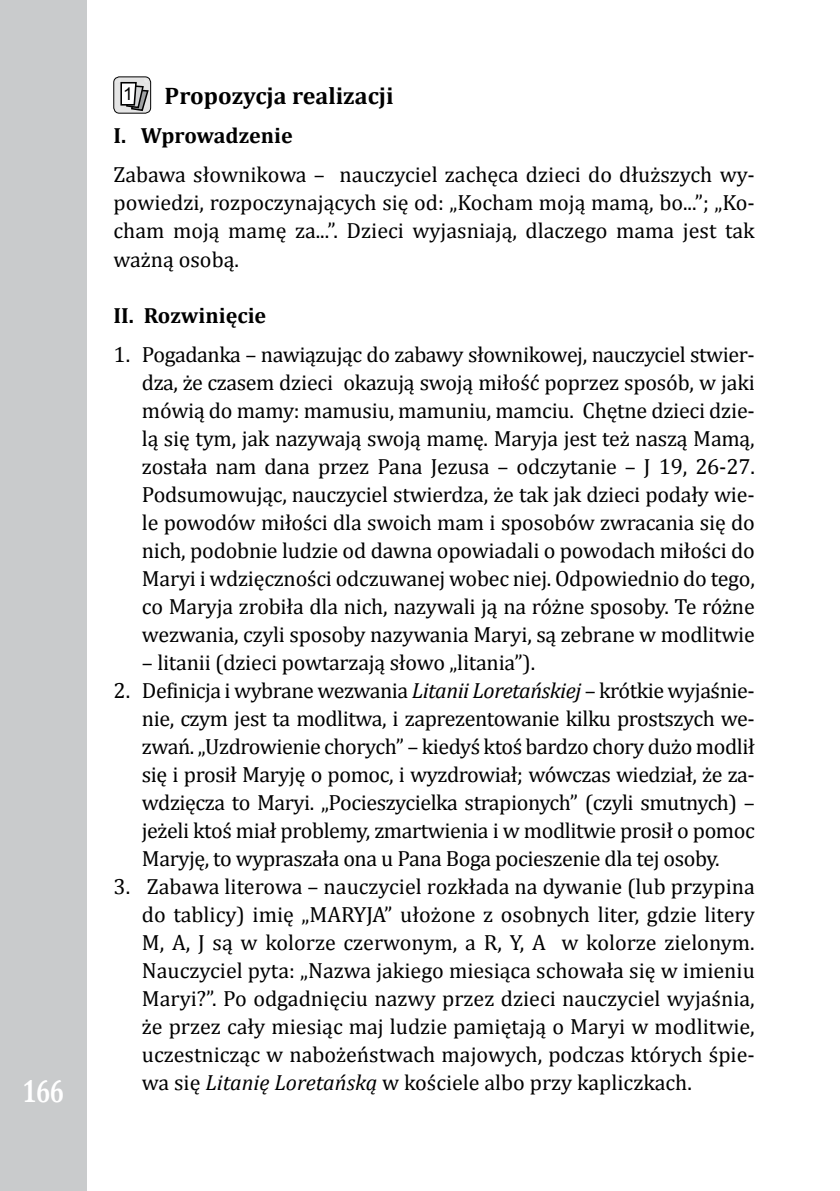
<style>
.page{position:relative;width:840px;height:1191px;background:#fff}
.page>*{position:absolute;margin:0;border:0;box-sizing:border-box;transform-origin:0 0}
.t1{font:700 32px "Cambria";color:#fff;scale:.75 1}
.t2{font:700 24px "Cambria";color:#000}
.t3{font:22px/28px "Cambria";letter-spacing:-.01em;color:#000;text-align:justify}
.t4{font:700 22px "Cambria";color:#000}
.t5{font:17.6px "Arial";color:#000}
.s1{font-style:italic}
</style>
<div class="page">
<div style="left:0;top:0;width:86px;height:1191px;background:#c9cbcc"></div>
<img style="left:114px;top:77px;width:36px;height:36px">
<div style="left:113px;top:77px;width:38px;height:36px;border:1px solid #000;border-radius:6px"></div>
<svg style="left:120px;top:81px;width:29px;height:31px"></svg>
<h1 class="t1" style="left:22px;top:1068px;width:57px">166</h1>
<p class="t2" style="left:164px;top:79px;width:230px">Propozycja realizacji</p>
<p class="t4" style="left:113px;top:120px;width:181px">I. Wprowadzenie</p>
<p class="t3" style="left:113px;top:161px;width:642px">Zabawa słownikowa – nauczyciel zachęca dzieci do dłuższych wy&shy;powiedzi, rozpoczynających się od: „Kocham moją mamą, bo...”; „Ko&shy;cham moją mamę za...”. Dzieci wyjasniają, dlaczego mama jest tak ważną osobą.</p>
<p class="t4" style="left:113px;top:299px;width:154px">II. Rozwinięcie</p>
<p class="t3" style="left:142px;top:340px;width:614px;text-indent:-28px">1. Pogadanka – nawiązując do zabawy słownikowej, nauczyciel stwier&shy;dza, że czasem dzieci okazują swoją miłość poprzez sposób, w jaki mówią do mamy: mamusiu, mamuniu, mamciu. Chętne dzieci dzie&shy;lą się tym, jak nazywają swoją mamę. Maryja jest też naszą Mamą, została nam dana przez Pana Jezusa – odczytanie – J 19, 26-27.<br>Podsumowując, nauczyciel stwierdza, że tak jak dzieci podały wie&shy;le powodów miłości dla swoich mam i sposobów zwracania się do nich, podobnie ludzie od dawna opowiadali o powodach miłości do Maryi i wdzięczności odczuwanej wobec niej. Odpowiednio do tego, co Maryja zrobiła dla nich, nazywali ją na różne sposoby. Te różne wezwania, czyli sposoby nazywania Maryi, są zebrane w modlitwie</p>
<p class="t3" style="left:142px;top:648px;width:394px">– litanii (dzieci powtarzają słowo „litania”).</p>
<p class="t3" style="left:142px;top:676px;width:614px;text-indent:-28px">2. Definicja i wybrane wezwania <span class="s1">Litanii Loretańskiej</span> – krótkie wyjaśnie&shy;nie, czym jest ta modlitwa, i zaprezentowanie kilku prostszych we&shy;zwań. „Uzdrowienie chorych” – kiedyś ktoś bardzo chory dużo modlił się i prosił Maryję o pomoc, i wyzdrowiał; wówczas wiedział, że za&shy;wdzięcza to Maryi. „Pocieszycielka strapionych” (czyli smutnych) – jeżeli ktoś miał problemy, zmartwienia i w modlitwie prosił o pomoc Maryję, to wypraszała ona u Pana Boga pocieszenie dla tej osoby.</p>
<p class="t3" style="left:142px;top:872px;width:614px;text-indent:-28px">3. Zabawa literowa – nauczyciel rozkłada na dywanie (lub przypina do tablicy) imię „MARYJA” ułożone z osobnych liter, gdzie litery M, A, J są w kolorze czerwonym, a R, Y, A w kolorze zielonym.<br>Nauczyciel pyta: „Nazwa jakiego miesiąca schowała się w imieniu Maryi?”. Po odgadnięciu nazwy przez dzieci nauczyciel wyjaśnia, że przez cały miesiąc maj ludzie pamiętają o Maryi w modlitwie, uczestnicząc w nabożeństwach majowych, podczas których śpie&shy;wa się <span class="s1">Litanię Loretańską</span> w kościele albo przy kapliczkach.</p>
<p class="t5" style="left:123px;top:82px;width:11px">1</p>
</div>
